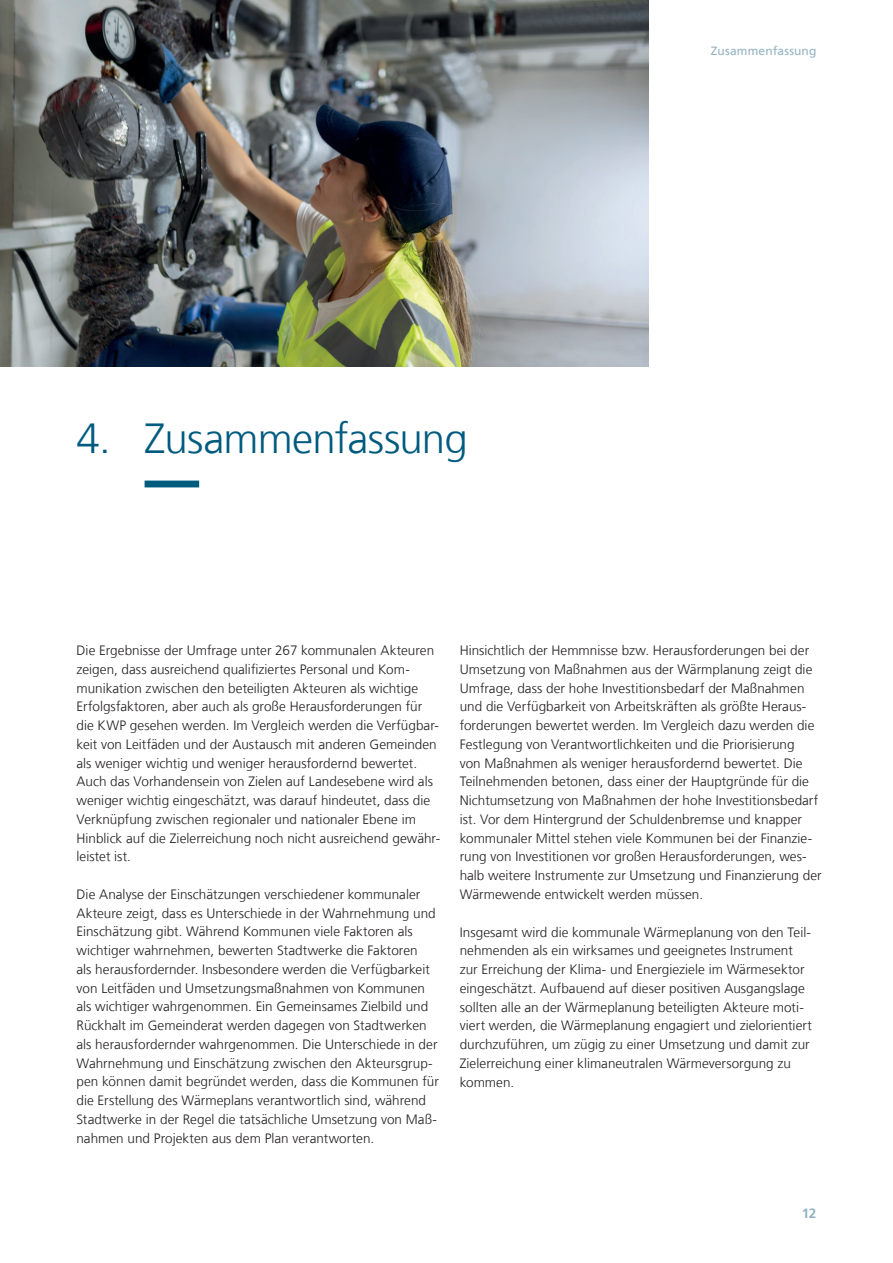
<style>
.page{position:relative;width:893px;height:1263px;background:#fff}
.page>*{position:absolute;margin:0;border:0;box-sizing:border-box;transform-origin:0 0}
.t1{font:300 42px "Frutiger LT Com";letter-spacing:-.02em;color:#005b7f}
.t2{font:300 13.5px/18.8px "Frutiger LT Com";letter-spacing:.005em;color:#231f20}
.t3{font:700 13.5px "Frutiger LT Com";color:#93b3c3}
.t4{font:12px "Frutiger LT Com";letter-spacing:.01em;color:#93b3c3}
</style>
<div class="page">
<img style="left:0;top:0;width:648px;height:366px">
<svg style="left:145px;top:481px;width:55px;height:6px"></svg>
<h1 class="t1" style="left:77px;top:414px;width:393px">4. Zusammenfassung</h1>
<p class="t4" style="left:711px;top:44px;width:107px">Zusammenfassung</p>
<p class="t2" style="left:77px;top:641px;width:365px">Die Ergebnisse der Umfrage unter 267 kommunalen Akteuren zeigen, dass ausreichend qualifiziertes Personal und Kom&shy;munikation zwischen den beteiligten Akteuren als wichtige Erfolgsfaktoren, aber auch als große Herausforderungen für die KWP gesehen werden. Im Vergleich werden die Verfügbar&shy;keit von Leitfäden und der Austausch mit anderen Gemeinden als weniger wichtig und weniger herausfordernd bewertet.<br>Auch das Vorhandensein von Zielen auf Landesebene wird als weniger wichtig eingeschätzt, was darauf hindeutet, dass die Verknüpfung zwischen regionaler und nationaler Ebene im Hinblick auf die Zielerreichung noch nicht ausreichend gewähr&shy;leistet ist.</p>
<p class="t2" style="left:77px;top:885px;width:364px">Die Analyse der Einschätzungen verschiedener kommunaler Akteure zeigt, dass es Unterschiede in der Wahrnehmung und Einschätzung gibt. Während Kommunen viele Faktoren als wichtiger wahrnehmen, bewerten Stadtwerke die Faktoren<br>als herausfordernder. Insbesondere werden die Verfügbarkeit von Leitfäden und Umsetzungsmaßnahmen von Kommunen als wichtiger wahrgenommen. Ein Gemeinsames Zielbild und Rückhalt im Gemeinderat werden dagegen von Stadtwerken als herausfordernder wahrgenommen. Die Unterschiede in der Wahrnehmung und Einschätzung zwischen den Akteursgrup&shy;pen können damit begründet werden, dass die Kommunen für die Erstellung des Wärmeplans verantwortlich sind, während Stadtwerke in der Regel die tatsächliche Umsetzung von Maß&shy;nahmen und Projekten aus dem Plan verantworten.</p>
<p class="t2" style="left:460px;top:641px;width:363px">Hinsichtlich der Hemmnisse bzw. Herausforderungen bei der Umsetzung von Maßnahmen aus der Wärmplanung zeigt die Umfrage, dass der hohe Investitionsbedarf der Maßnahmen und die Verfügbarkeit von Arbeitskräften als größte Heraus&shy;forderungen bewertet werden. Im Vergleich dazu werden die Festlegung von Verantwortlichkeiten und die Priorisierung<br>von Maßnahmen als weniger herausfordernd bewertet. Die Teilnehmenden betonen, dass einer der Hauptgründe für die Nichtumsetzung von Maßnahmen der hohe Investitionsbedarf ist. Vor dem Hintergrund der Schuldenbremse und knapper kommunaler Mittel stehen viele Kommunen bei der Finanzie&shy;rung von Investitionen vor großen Herausforderungen, wes&shy;halb weitere Instrumente zur Umsetzung und Finanzierung der Wärmewende entwickelt werden müssen.</p>
<p class="t2" style="left:460px;top:922px;width:354px">Insgesamt wird die kommunale Wärmeplanung von den Teil&shy;nehmenden als ein wirksames und geeignetes Instrument zur Erreichung der Klima- und Energieziele im Wärmesektor eingeschätzt. Aufbauend auf dieser positiven Ausgangslage sollten alle an der Wärmeplanung beteiligten Akteure moti&shy;viert werden, die Wärmeplanung engagiert und zielorientiert durchzuführen, um zügig zu einer Umsetzung und damit zur Zielerreichung einer klimaneutralen Wärmeversorgung zu kommen.</p>
<p class="t3" style="left:802px;top:1205px;width:16px">12</p>
</div>
